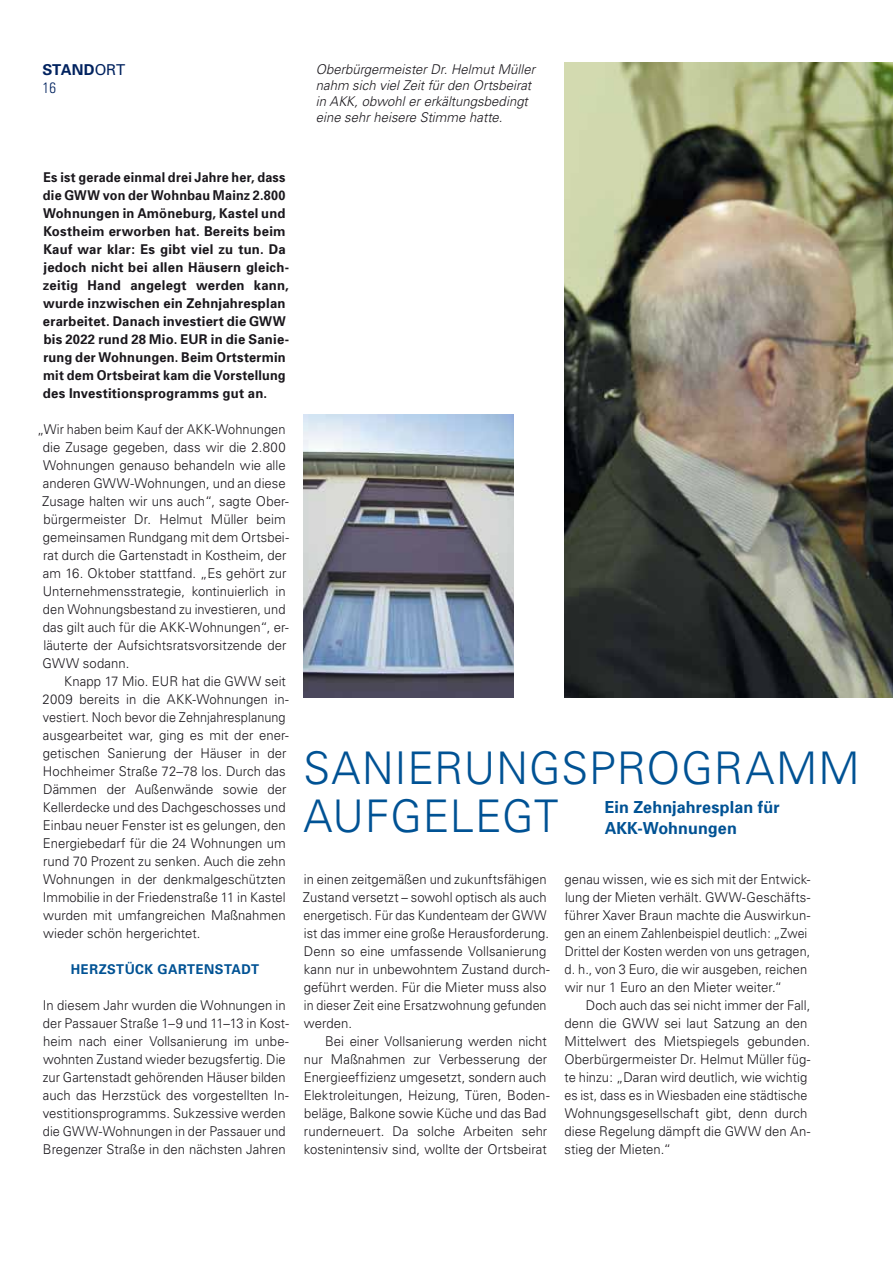
<style>
.page{position:relative;width:893px;height:1263px;background:#fff}
.page>*{position:absolute;margin:0;border:0;box-sizing:border-box;transform-origin:0 0}
.t1{font:300 45px/48px "Univers";color:#005294}
.t2{font:700 16.65px/21.3px "Univers";letter-spacing:.005em;color:#005294}
.t3{font:700 15px/18px "Univers";letter-spacing:-.005em;color:#00225f}
.t4{font:300 13.5px/18px "Univers";letter-spacing:.005em;color:#1a171c}
.t5{font:300 13.5px/18px "Univers";letter-spacing:.005em;color:#1a171c;scale:.96 1}
.t6{font:300 13.5px/18px "Univers";letter-spacing:.005em;color:#1a171c;scale:.95 1}
.t7{font:700 13.5px/18px "Univers";letter-spacing:.015em;color:#1a171c;scale:.93 1}
.t8{font:italic 300 13.5px/16.2px "Univers";letter-spacing:.005em;color:#1a171c}
.t9{font:700 13.5px/18px "Univers";letter-spacing:.015em;color:#1a171c}
.t10{font:700 13.5px "Univers";letter-spacing:.04em;color:#005294}
.s1{font-weight:400}
.s2{font-weight:300;font-stretch:condensed}
</style>
<div class="page">
<img style="left:564px;top:63px;width:329px;height:634px">
<img style="left:303px;top:415px;width:211px;height:282px">
<p class="t3" style="left:43px;top:61px;width:84px">STAND<span class="s1">ORT<br></span><span class="s2">16</span></p>
<p class="t8" style="left:316px;top:61px;width:221px">Oberbürgermeister Dr. Helmut Müller nahm sich viel Zeit für den Ortsbeirat in AKK, obwohl er erkältungsbedingt eine sehr heisere Stimme hatte.</p>
<p class="t7" style="left:43px;top:168px;width:262px">Es ist gerade einmal drei Jahre her, dass die GWW</p>
<p class="t7" style="left:43px;top:186px;width:266px;text-indent:60px">von der Wohnbau Mainz 2.800<br>Wohnungen in Amöneburg, Kastel und Kostheim erworben hat. Bereits beim Kauf war klar: Es gibt viel zu tun. Da jedoch nicht bei allen Häusern gleich&shy;zeitig Hand angelegt werden kann, wurde inzwischen ein Zehnjahresplan erarbeitet. Danach investiert die GWW<br>bis 2022 rund 28 Mio. EUR</p>
<p class="t9" style="left:43px;top:330px;width:248px;text-indent:168px">in die Sanie&shy;rung der Wohnungen. Beim Ortstermin mit dem Ortsbeirat kam die Vorstellung des Investitionsprogramms gut an.</p>
<p class="t6" style="left:42px;top:420px;width:261px;text-indent:-5px">„Wir haben beim Kauf der AKK-Wohnungen die Zusage gegeben, dass wir die 2.800<br>Wohnungen genauso behandeln wie alle anderen GWW-Wohnungen, und an diese Zusage halten wir uns auch“, sagte Ober&shy;bürgermeister Dr. Helmut Müller beim gemeinsamen Rundgang mit dem Ortsbei&shy;rat durch die Gartenstadt in Kostheim, der am 16. Oktober stattfand. „Es gehört zur Unternehmensstrategie, kontinuierlich in den Wohnungsbestand zu investieren, und das gilt auch für die AKK-Wohnungen“, er&shy;läuterte der Aufsichtsratsvorsitzende der GWW sodann.</p>
<p class="t4" style="left:43px;top:672px;width:248px;text-indent:22px">Knapp 17 Mio. EUR hat die GWW seit 2009 bereits in die AKK-Wohnungen in&shy;vestiert. Noch bevor die Zehnjahresplanung ausgearbeitet war, ging es mit der ener&shy;getischen Sanierung der Häuser in der Hochheimer Straße 72–78 los. Durch das Dämmen der Außenwände sowie der Kellerdecke und des Dachgeschosses und Einbau neuer Fenster ist es gelungen, den Energiebedarf für die 24 Wohnungen um rund 70 Prozent zu senken. Auch die zehn Wohnungen in der denkmalgeschützten Immobilie in der Friedenstraße 11 in Kastel wurden mit umfangreichen Maßnahmen wieder schön hergerichtet.</p>
<p class="t10" style="left:71px;top:961px;width:144px">Herzstück Gartenstadt</p>
<p class="t4" style="left:43px;top:996px;width:248px">In diesem Jahr wurden die Wohnungen in der Passauer Straße 1–9 und 11–13 in Kost&shy;heim nach einer Vollsanierung im unbe&shy;wohnten Zustand wieder bezugsfertig. Die zur Gartenstadt gehörenden Häuser bilden auch das Herzstück des vorgestellten In&shy;vestitionsprogramms. Sukzessive werden die GWW-Wohnungen in der Passauer und Bregenzer Straße in den nächsten Jahren</p>
<h1 class="t1" style="left:303px;top:744px;width:60px">Sanierungsprogramm aufgelegt</h1>
<p class="t2" style="left:605px;top:796px;width:176px">Ein Zehnjahresplan für<br>AKK-Wohnungen</p>
<p class="t5" style="left:303px;top:870px;width:259px">in einen zeitgemäßen und zukunftsfähigen Zustand versetzt – sowohl optisch als auch energetisch. Für das Kundenteam der GWW ist das immer eine große Herausforderung.<br>Denn so eine umfassende Vollsanierung kann nur in unbewohntem Zustand durch&shy;geführt werden. Für die Mieter muss also in dieser Zeit eine Ersatzwohnung gefunden werden.</p>
<p class="t4" style="left:304px;top:1032px;width:248px;text-indent:21px">Bei einer Vollsanierung werden nicht nur Maßnahmen zur Verbesserung der Energieeffizienz umgesetzt, sondern auch Elektroleitungen, Heizung, Türen, Boden&shy;beläge, Balkone sowie Küche und das Bad runderneuert. Da solche Arbeiten sehr kostenintensiv sind, wollte der Ortsbeirat</p>
<p class="t5" style="left:564px;top:870px;width:258px">genau wissen, wie es sich mit der Entwick&shy;lung der Mieten verhält. GWW-Geschäfts&shy;führer Xaver Braun machte die Auswirkun&shy;gen an einem Zahlenbeispiel deutlich: „Zwei Drittel der Kosten werden von uns getragen, d. h., von 3 Euro, die wir ausgeben, reichen wir nur 1 Euro an den Mieter weiter.“</p>
<p class="t4" style="left:564px;top:996px;width:248px;text-indent:22px">Doch auch das sei nicht immer der Fall, denn die GWW sei laut Satzung an den Mittelwert des Mietspiegels gebunden.<br>Oberbürgermeister Dr. Helmut Müller füg&shy;te hinzu: „Daran wird deutlich, wie wichtig es ist, dass es in Wiesbaden eine städtische Wohnungsgesellschaft gibt, denn durch diese Regelung dämpft die GWW den An&shy;stieg der Mieten.“</p>
</div>
